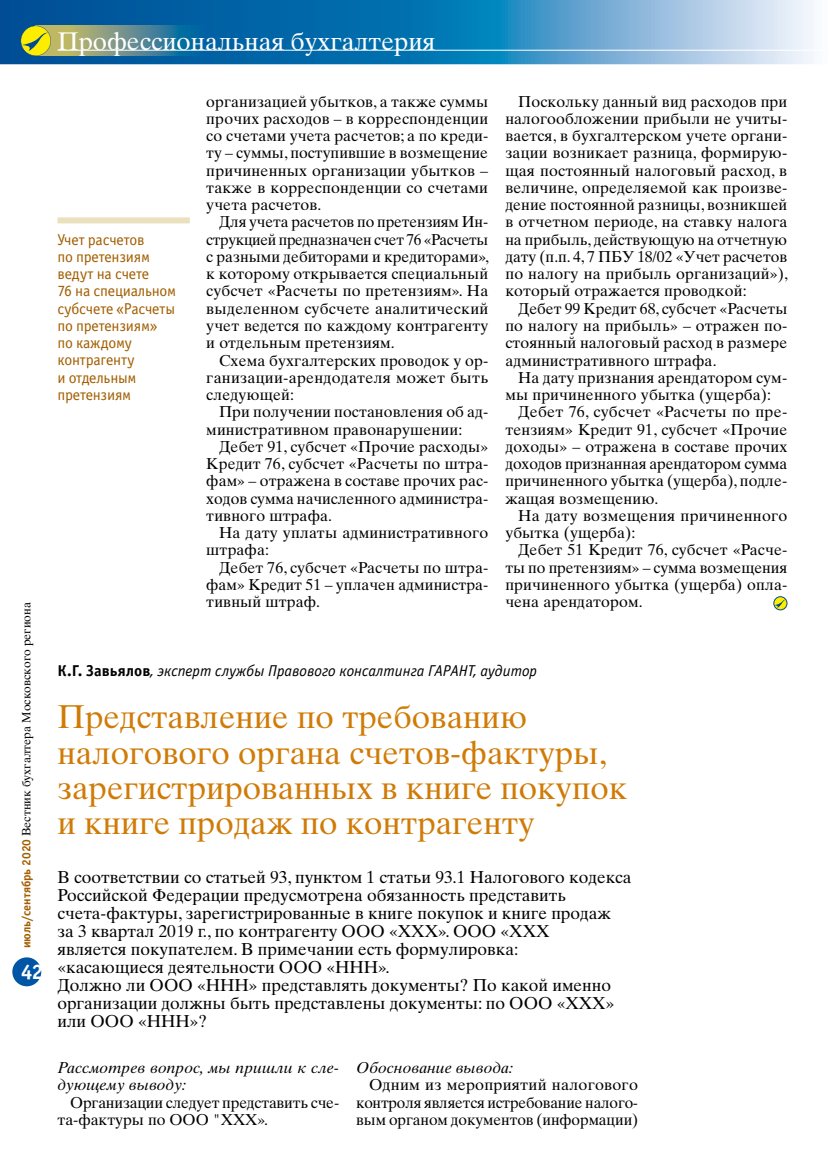
<style>
.page{position:relative;width:830px;height:1170px;background:#fff}
.page>*{position:absolute;margin:0;border:0;box-sizing:border-box;transform-origin:0 0}
.t1{font:33px/35.2px "Times Ten Cyr Upright";color:#d07b07}
.t2{font:25.5px "Times Ten Cyr Upright";color:#fff}
.t3{font:21px "Officina Sans Bold ITC";color:#fff}
.t4{font:17.25px/18px "Times Ten Cyr Upright";color:#000}
.t5{font:15.75px/17.2px "Times Ten Cyr Upright";letter-spacing:.01em;color:#000;text-align:justify}
.t6{font:15.75px/17.2px "Officina Sans Book ITC";letter-spacing:-.015em;color:#a25e00}
.t7{font:15.75px/17.2px "Times Ten Cyr Inclined";color:#000}
.t8{font:italic 15.75px "Officina Sans Book ITC";color:#000}
.t9{font:15.75px/17.2px "Times Ten Cyr Upright";letter-spacing:-.01em;color:#000}
.t10{font:12px "Times Ten Cyr Upright";color:#000}
.s1{font-family:"Officina Sans Bold ITC";color:#a25e00}
.s2{font-family:"Officina Sans Bold ITC";font-style:normal}
</style>
<div class="page">
<svg style="left:0;top:0;width:815px;height:64px;background:#408dbf"></svg>
<img style="left:51px;top:26px;width:154px;height:30px">
<svg style="left:21px;top:26px;width:30px;height:30px"></svg>
<div style="left:12px;top:957px;width:29px;height:29px;background:#0056a4;border-radius:50%"></div>
<hr style="left:57px;top:50px;width:772px;height:1px;background:#fff">
<div style="left:773px;top:596px;width:14px;height:14px;border:1px solid #004994;border-radius:50%"></div>
<svg style="left:773px;top:599px;width:12px;height:9px"></svg>
<div style="left:57px;top:217px;width:133px;height:6px;background:#eae0be"></div>
<p class="t10" style="left:19px;top:948px;width:347px;rotate:-90deg"><span class="s1">июль/сентябрь 2020</span> Вестник бухгалтера Московского региона</p>
<h3 class="t3" style="left:21px;top:957px;width:24px">42</h3>
<h2 class="t2" style="left:57px;top:26px;width:379px">Профессиональная бухгалтерия</h2>
<p class="t5" style="left:206px;top:93px;width:283px">организацией убытков, а также суммы прочих расходов – в корреспонденции со счетами учета расчетов; а по креди&shy;ту – суммы, поступившие в возмещение причиненных организации убытков – также в корреспонденции со счетами учета расчетов.</p>
<p class="t5" style="left:206px;top:213px;width:284px;text-indent:13px">Для учета расчетов по претензиям Ин&shy;струкцией предназначен счет 76 «Расчеты с разными дебиторами и кредиторами», к которому открывается специальный субсчет «Расчеты по претензиям». На выделенном субсчете аналитический учет ведется по каждому контрагенту и отдельным претензиям.</p>
<p class="t5" style="left:206px;top:351px;width:283px;text-indent:13px">Схема бухгалтерских проводок у ор&shy;ганизации-арендодателя может быть следующей:</p>
<p class="t5" style="left:206px;top:403px;width:283px;text-indent:13px">При получении постановления об ад&shy;министративном правонарушении:</p>
<p class="t5" style="left:206px;top:438px;width:283px;text-indent:13px">Дебет 91, субсчет «Прочие расходы» Кредит 76, субсчет «Расчеты по штра&shy;фам» – отражена в составе прочих рас&shy;ходов сумма начисленного администра&shy;тивного штрафа.</p>
<p class="t5" style="left:206px;top:524px;width:283px;text-indent:13px">На дату уплаты административного штрафа:</p>
<p class="t5" style="left:206px;top:558px;width:283px;text-indent:13px">Дебет 76, субсчет «Расчеты по штра&shy;фам» Кредит 51 – уплачен администра&shy;тивный штраф.</p>
<p class="t6" style="left:57px;top:230px;width:120px">Учет расчетов<br>по претензиям ведут на счете<br>76 на специальном субсчете «Расчеты по претензиям» по каждому контрагенту<br>и отдельным претензиям</p>
<p class="t5" style="left:505px;top:93px;width:284px;text-indent:13px">Поскольку данный вид расходов при налогообложении прибыли не учиты&shy;вается, в бухгалтерском учете органи&shy;зации возникает разница, формирую&shy;щая постоянный налоговый расход, в величине, определяемой как произве&shy;дение постоянной разницы, возникшей в отчетном периоде, на ставку налога на прибыль, действующую на отчетную дату (п.п. 4, 7 ПБУ 18/02 «Учет расчетов по налогу на прибыль организаций»), который отражается проводкой:</p>
<p class="t5" style="left:505px;top:300px;width:283px;text-indent:13px">Дебет 99 Кредит 68, субсчет «Расчеты по налогу на прибыль» – отражен по&shy;стоянный налоговый расход в размере административного штрафа.</p>
<p class="t5" style="left:505px;top:369px;width:283px;text-indent:13px">На дату признания арендатором сум&shy;мы причиненного убытка (ущерба):</p>
<p class="t5" style="left:505px;top:403px;width:283px;text-indent:13px">Дебет 76, субсчет «Расчеты по пре&shy;тензиям» Кредит 91, субсчет «Прочие доходы» – отражена в составе прочих доходов признанная арендатором сумма причиненного убытка (ущерба), подле&shy;жащая возмещению.</p>
<p class="t5" style="left:505px;top:507px;width:283px;text-indent:13px">На дату возмещения причиненного убытка (ущерба):</p>
<p class="t5" style="left:505px;top:541px;width:283px;text-indent:13px">Дебет 51 Кредит 76, субсчет «Расче&shy;ты по претензиям» – сумма возмещения причиненного убытка (ущерба) опла&shy;чена арендатором.</p>
<p class="t8" style="left:57px;top:660px;width:481px"><span class="s2">К.Г. Завьялов</span>, эксперт службы Правового консалтинга ГАРАНТ, аудитор</p>
<h1 class="t1" style="left:57px;top:699px;width:571px">Представление по требованию налогового органа счетов-фактуры, зарегистрированных в книге покупок и книге продаж по контрагенту</h1>
<p class="t4" style="left:57px;top:868px;width:575px">В соответствии со статьей 93, пунктом 1 статьи 93.1 Налогового кодекса Российской Федерации предусмотрена обязанность представить счета-фактуры, зарегистрированные в книге покупок и книге продаж<br>за 3 квартал 2019 г., по контрагенту ООО «ХХХ». ООО «ХХХ<br>является покупателем. В примечании есть формулировка:<br>«касающиеся деятельности ООО «ННН».<br>Должно ли ООО «ННН» представлять документы? По какой именно организации должны быть представлены документы: по ООО «ХХХ» или ООО «ННН»?</p>
<p class="t7" style="left:57px;top:1058px;width:283px">Рассмотрев вопрос, мы пришли к сле&shy;дующему выводу:</p>
<p class="t9" style="left:57px;top:1093px;width:283px;text-indent:13px">Организации следует представить сче&shy;та-фактуры по ООО "ХХХ».</p>
<p class="t7" style="left:356px;top:1058px;width:158px">Обоснование вывода:</p>
<p class="t5" style="left:356px;top:1076px;width:283px;text-indent:13px">Одним из мероприятий налогового контроля является истребование налого&shy;вым органом документов (информации)</p>
</div>
